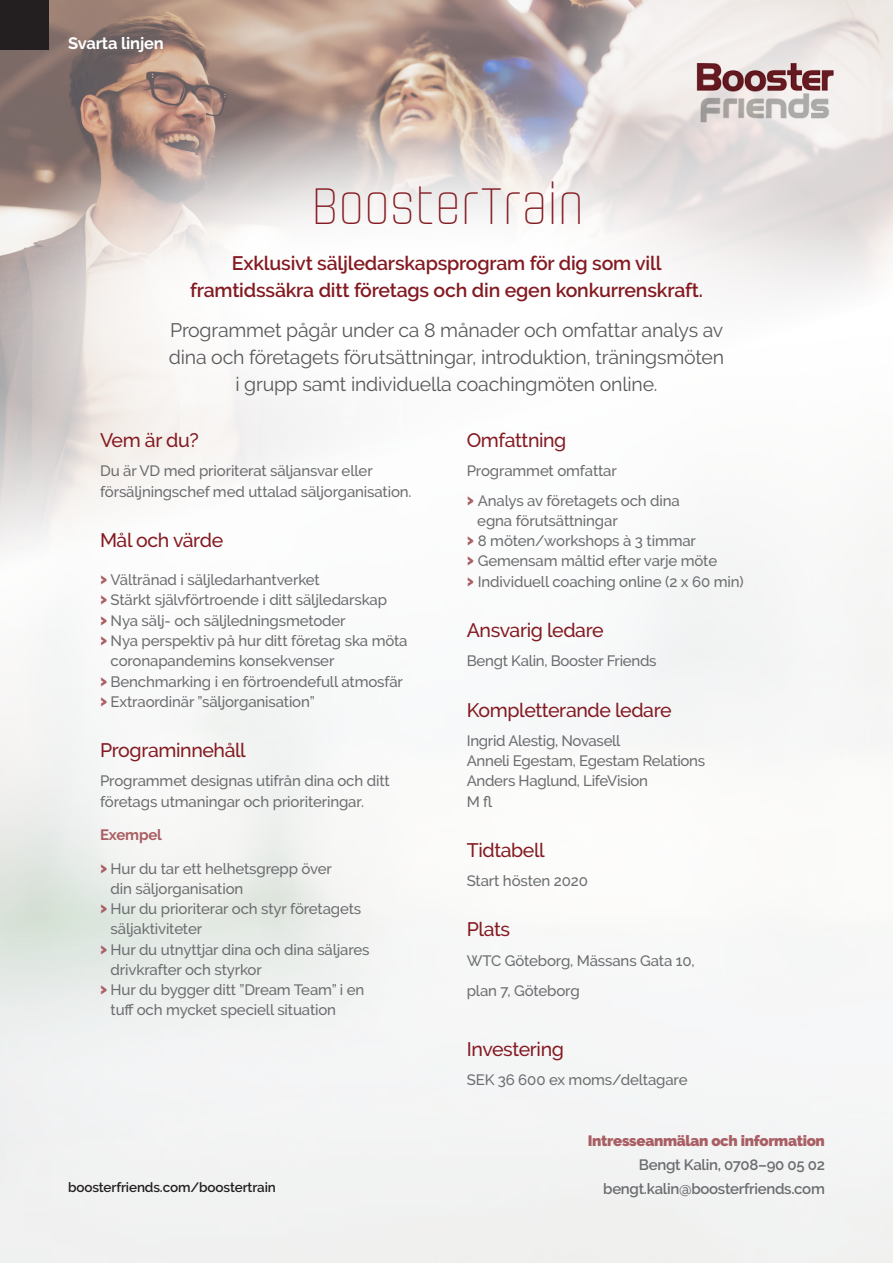
<style>
.page{position:relative;width:893px;height:1263px;background:#fff}
.page>*{position:absolute;margin:0;border:0;box-sizing:border-box;transform-origin:0 0}
.t1{font:300 49.5px "Necia";color:#841a21}
.t2{font:19.5px/27px "Raleway";letter-spacing:-.01em;color:#57585a;text-align:center}
.t3{font:500 19.5px "Raleway";letter-spacing:-.02em;color:#841a21}
.t4{font:600 19.5px/27px "Raleway";letter-spacing:-.01em;color:#841a21;text-align:center}
.t5{font:700 16.5px "Raleway";letter-spacing:-.01em;color:#fff}
.t6{font:500 15px/20.2px "Raleway";letter-spacing:-.01em;color:#6c6d70}
.t7{font:600 15px/24px "Raleway";letter-spacing:-.02em;color:#6c6d70;text-align:right}
.t8{font:900 15px "Raleway";letter-spacing:-.02em;color:#a95f64}
.t9{font:700 15px "Raleway";letter-spacing:-.01em;color:#a95f64}
.t10{font:600 13.5px "Raleway";letter-spacing:-.01em;color:#231f20}
.s1{font-weight:900;font-size:19.5px;color:#a95f64}
</style>
<div class="page">
<img style="left:0;top:0;width:893px;height:269px">
<div style="left:0;top:0;width:49px;height:50px;background:#231f20"></div>
<svg style="left:0;top:99px;width:880px;height:214px"></svg>
<svg style="left:539px;top:0;width:354px;height:232px;background:#e1dcdc"></svg>
<img style="left:693px;top:54px;width:146px;height:75px">
<p class="t5" style="left:68px;top:34px;width:97px">Svarta linjen</p>
<p class="t1" style="left:311px;top:178px;width:274px">BoosterTrain</p>
<p class="t4" style="left:190px;top:250px;width:514px">Exklusivt säljledarskapsprogram för dig som vill framtidssäkra ditt företags och din egen konkurrenskraft.</p>
<p class="t2" style="left:169px;top:317px;width:557px">Programmet pågår under ca 8 månader och omfattar analys av dina och företagets förutsättningar, introduktion, träningsmöten i grupp samt individuella coachingmöten online.</p>
<p class="t3" style="left:100px;top:429px;width:100px">Vem är du?</p>
<p class="t6" style="left:100px;top:461px;width:313px">Du är VD med prioriterat säljansvar eller försäljningschef med uttalad säljorganisation.</p>
<p class="t3" style="left:100px;top:529px;width:125px">Mål och värde</p>
<p class="t6" style="left:100px;top:570px;width:221px"><span class="s1">›</span> Vältränad i säljledarhantverket</p>
<p class="t6" style="left:100px;top:590px;width:288px"><span class="s1">›</span> Stärkt självförtroende i ditt säljledarskap</p>
<p class="t6" style="left:100px;top:610px;width:247px"><span class="s1">›</span> Nya sälj- och säljledningsmetoder</p>
<p class="t6" style="left:111px;top:631px;width:298px;text-indent:-10px"><span class="s1">›</span> Nya perspektiv på hur ditt företag ska möta coronapandemins konsekvenser</p>
<p class="t6" style="left:100px;top:671px;width:304px"><span class="s1">›</span> Benchmarking i en förtroendefull atmosfär</p>
<p class="t6" style="left:100px;top:691px;width:216px"><span class="s1">›</span> Extraordinär ”säljorganisation”</p>
<p class="t3" style="left:100px;top:739px;width:147px">Programinnehåll</p>
<p class="t6" style="left:100px;top:771px;width:291px">Programmet designas utifrån dina och ditt företags utmaningar och prioriteringar.</p>
<p class="t9" style="left:100px;top:826px;width:63px">Exempel</p>
<p class="t6" style="left:111px;top:858px;width:223px;text-indent:-10px"><span class="s1">›</span> Hur du tar ett helhetsgrepp över din säljorganisation</p>
<p class="t6" style="left:111px;top:899px;width:252px;text-indent:-10px"><span class="s1">›</span> Hur du prioriterar och styr företagets säljaktiviteter</p>
<p class="t6" style="left:111px;top:939px;width:261px;text-indent:-10px"><span class="s1">›</span> Hur du utnyttjar dina och dina säljares drivkrafter och styrkor</p>
<p class="t6" style="left:111px;top:980px;width:255px;text-indent:-10px"><span class="s1">›</span> Hur du bygger ditt ”Dream Team” i en tuff och mycket speciell situation</p>
<p class="t10" style="left:68px;top:1179px;width:209px">boosterfriends.com/boostertrain</p>
<p class="t3" style="left:467px;top:429px;width:101px">Omfattning</p>
<p class="t6" style="left:467px;top:461px;width:152px">Programmet omfattar</p>
<p class="t6" style="left:477px;top:490px;width:204px;text-indent:-10px"><span class="s1">›</span> Analys av företagets och dina egna förutsättningar</p>
<p class="t6" style="left:467px;top:531px;width:231px"><span class="s1">›</span> 8 möten/workshops à 3 timmar</p>
<p class="t6" style="left:467px;top:551px;width:252px"><span class="s1">›</span> Gemensam måltid efter varje möte</p>
<p class="t6" style="left:467px;top:571px;width:278px"><span class="s1">›</span> Individuell coaching online (2 x 60 min)</p>
<p class="t3" style="left:467px;top:619px;width:138px">Ansvarig ledare</p>
<p class="t6" style="left:467px;top:651px;width:191px">Bengt Kalin, Booster Friends</p>
<p class="t3" style="left:467px;top:698px;width:206px">Kompletterande ledare</p>
<p class="t6" style="left:467px;top:730px;width:155px">Ingrid Alestig, Novasell</p>
<p class="t6" style="left:467px;top:751px;width:240px">Anneli Egestam, Egestam Relations</p>
<p class="t6" style="left:467px;top:771px;width:183px">Anders Haglund, LifeVision</p>
<p class="t6" style="left:467px;top:791px;width:27px">Mfl</p>
<p class="t3" style="left:467px;top:839px;width:80px">Tidtabell</p>
<p class="t6" style="left:467px;top:871px;width:123px">Start hösten 2020</p>
<p class="t3" style="left:467px;top:918px;width:45px">Plats</p>
<p class="t6" style="left:467px;top:945px;width:229px;line-height:30px">WTC Göteborg, Mässans Gata 10, plan 7, Göteborg</p>
<p class="t3" style="left:467px;top:1037px;width:99px">Investering</p>
<p class="t6" style="left:467px;top:1069px;width:222px">SEK 36 600 ex moms/deltagare</p>
<p class="t8" style="left:588px;top:1132px;width:239px">Intresseanmälan och information</p>
<p class="t7" style="left:603px;top:1153px;width:223px">Bengt Kalin, 0708–90 05 02 bengt.kalin@boosterfriends.com</p>
</div>
